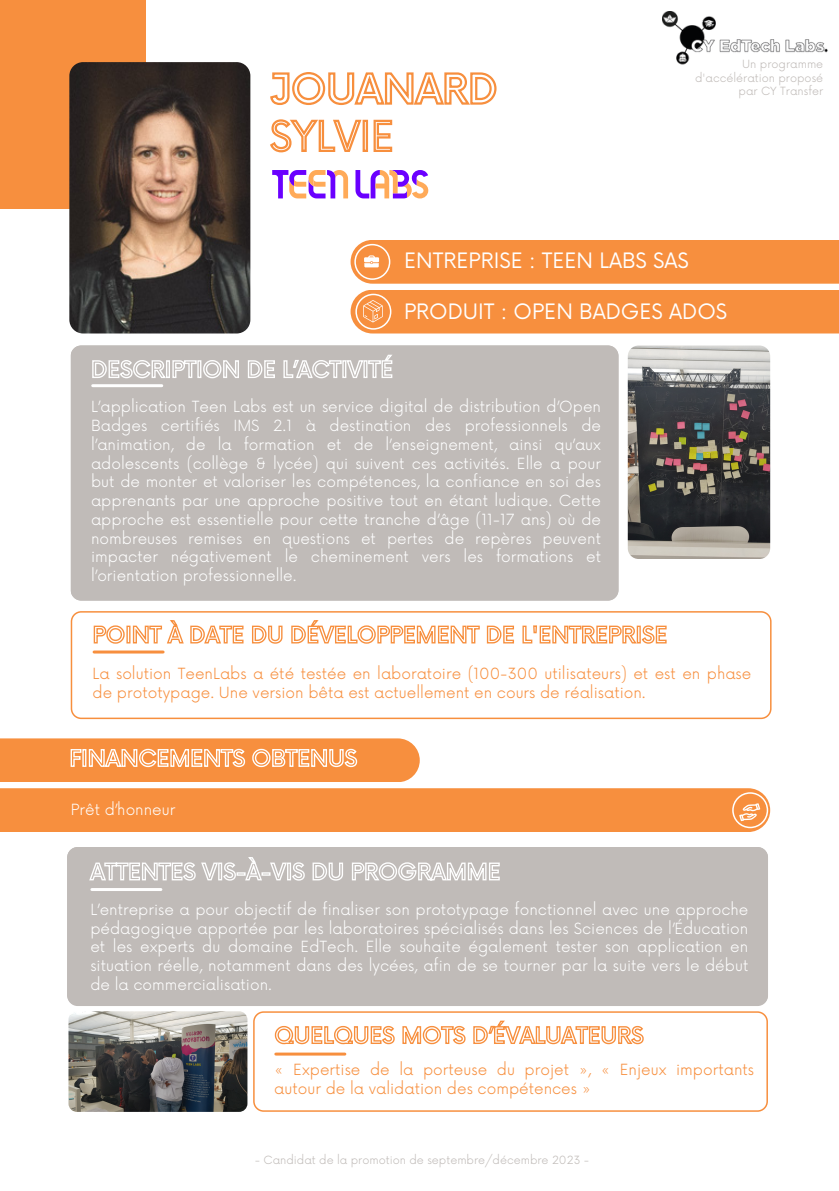
<style>
.page{position:relative;width:839px;height:1191px;background:#fff}
.page>*{position:absolute;margin:0;border:0;box-sizing:border-box;transform-origin:0 0}
.t1{font:20.8px "Now";color:#fff}
.t2{font:300 15px/18.8px "Now";color:#fff;text-align:justify}
.t3{font:300 15px/18.8px "Now";color:#f78f3e}
.t4{font:300 11px/13.8px "Now";color:#c0bbb8;text-align:right}
</style>
<div class="page">
<div style="left:0;top:0;width:145px;height:209px;background:#f78f3e"></div>
<img style="left:69px;top:62px;width:181px;height:272px;border-radius:14px">
<div style="left:71px;top:346px;width:547px;height:255px;background:#c0bbb8"></div>
<img style="left:627px;top:346px;width:143px;height:213px;border-radius:11px">
<hr style="left:93px;top:384px;width:69px;height:3px;background:#fff">
<svg style="left:71px;top:611px;width:700px;height:108px"></svg>
<div style="left:67px;top:847px;width:701px;height:159px;background:#c0bbb8"></div>
<svg style="left:88px;top:856px;width:412px;height:26px"></svg>
<hr style="left:94px;top:651px;width:69px;height:3px;background:#f78f3e">
<hr style="left:92px;top:888px;width:69px;height:3px;background:#fff">
<img style="left:68px;top:1011px;width:179px;height:101px;border-radius:8px">
<svg style="left:253px;top:1011px;width:515px;height:101px"></svg>
<hr style="left:276px;top:1053px;width:69px;height:3px;background:#f78f3e">
<svg style="left:272px;top:170px;width:76px;height:28px"></svg>
<svg style="left:355px;top:170px;width:73px;height:28px"></svg>
<svg style="left:270px;top:72px;width:227px;height:33px"></svg>
<img style="left:662px;top:11px;width:166px;height:54px">
<div style="left:350px;top:290px;width:488px;height:44px;background:#f78f3e"></div>
<div style="left:350px;top:240px;width:488px;height:44px;background:#f78f3e"></div>
<div style="left:0;top:788px;width:770px;height:44px;background:#f78f3e"></div>
<svg style="left:91px;top:353px;width:302px;height:26px"></svg>
<svg style="left:270px;top:119px;width:123px;height:34px"></svg>
<svg style="left:93px;top:619px;width:574px;height:26px"></svg>
<svg style="left:0;top:738px;width:420px;height:44px"></svg>
<svg style="left:274px;top:1019px;width:370px;height:28px"></svg>
<p class="t4" style="left:695px;top:57px;width:130px">Un programme d'accélération proposé par CY Transfer</p>
<p class="t1" style="left:404px;top:249px;width:286px">ENTREPRISE : TEEN LABS SAS</p>
<p class="t1" style="left:404px;top:300px;width:325px">PRODUIT : OPEN BADGES ADOS</p>
<p class="t2" style="left:91px;top:398px;width:511px">L’application Teen Labs est un service digital de distribution d’Open Badges certifiés IMS 2.1 à destination des professionnels de l’animation, de la formation et de l’enseignement, ainsi qu’aux adolescents (collège &amp; lycée) qui suivent ces activités. Elle a pour but de monter et valoriser les compétences, la confiance en soi des apprenants par une approche positive tout en étant ludique. Cette approche est essentielle pour cette tranche d’âge (11-17 ans) où de nombreuses remises en questions et pertes de repères peuvent impacter négativement le cheminement vers les formations et l’orientation professionnelle.</p>
<p class="t3" style="left:93px;top:665px;width:660px">La solution TeenLabs a été testée en laboratoire (100-300 utilisateurs) et est en phase de prototypage. Une version bêta est actuellement en cours de réalisation.</p>
<p class="t2" style="left:71px;top:801px;width:106px">Prêt d’honneur</p>
<p class="t2" style="left:90px;top:901px;width:659px">L’entreprise a pour objectif de finaliser son prototypage fonctionnel avec une approche pédagogique apportée par les laboratoires spécialisés dans les Sciences de l’Éducation et les experts du domaine EdTech. Elle souhaite également tester son application en situation réelle, notamment dans des lycées, afin de se tourner par la suite vers le début de la commercialisation.</p>
<p class="t3" style="left:274px;top:1061px;width:481px">« Expertise de la porteuse du projet », « Enjeux importants autour de la validation des compétences »</p>
<p class="t4" style="left:255px;top:1154px;width:336px">- Candidat de la promotion de septembre/décembre 2023 -</p>
</div>
